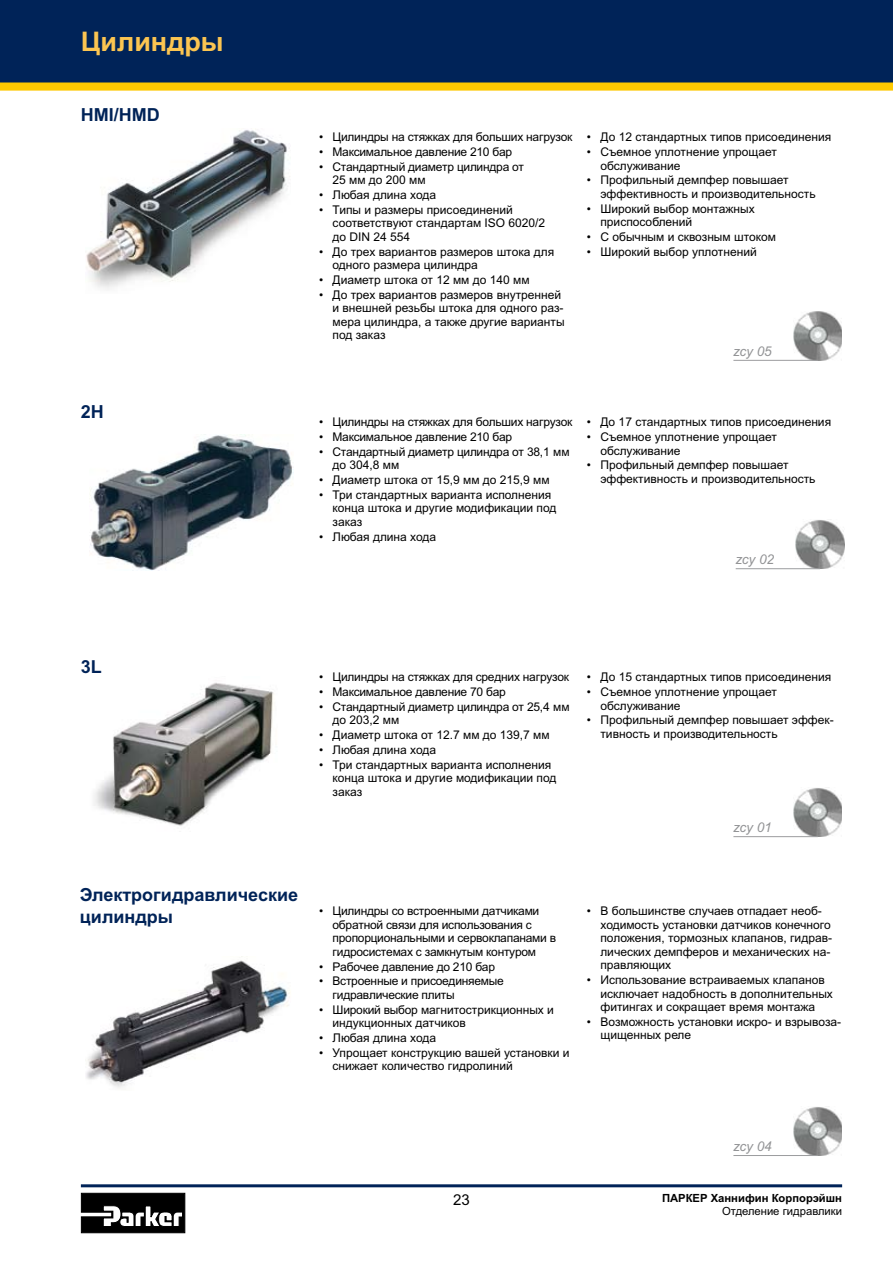
<style>
.page{position:relative;width:893px;height:1263px;background:#fff}
.page>*{position:absolute;margin:0;border:0;box-sizing:border-box;transform-origin:0 0}
.t1{font:700 27px "Arial Cyr";color:#fcc551}
.t2{font:700 18px/21.6px "Arial Cyr";color:#002358}
.t3{font:15px "Arial Cyr";color:#000}
.t4{font:13.5px "Arial Cyr MT Inclined";letter-spacing:-.01em;color:#929395}
.t5{font:12px/13.5px "Arial Cyr";color:#000}
.t6{font:12px/13.5px "Arial Cyr";letter-spacing:-.02em;color:#000}
.t7{font:700 11.25px "Arial Cyr";color:#000}
.t8{font:11.25px "Arial Cyr";color:#000}
</style>
<div class="page">
<svg style="left:0;top:0;width:893px;height:91px;background:#173250"></svg>
<svg style="left:81px;top:1193px;width:104px;height:40px"></svg>
<hr style="left:81px;top:1184px;width:761px;height:3px;background:#002358">
<img style="left:86px;top:130px;width:204px;height:160px">
<img style="left:94px;top:682px;width:180px;height:144px">
<img style="left:86px;top:960px;width:204px;height:128px">
<img style="left:90px;top:435px;width:203px;height:136px">
<img style="left:796px;top:520px;width:48px;height:48px">
<hr style="left:736px;top:568px;width:84px;height:1px;background:#9c9d9f">
<img style="left:793px;top:788px;width:49px;height:48px">
<hr style="left:733px;top:836px;width:85px;height:1px;background:#9c9d9f">
<img style="left:793px;top:1107px;width:49px;height:48px">
<hr style="left:733px;top:1155px;width:85px;height:1px;background:#9c9d9f">
<img style="left:793px;top:312px;width:49px;height:48px">
<hr style="left:733px;top:360px;width:85px;height:1px;background:#9c9d9f">
<h1 class="t1" style="left:81px;top:26px;width:144px">Цилиндры</h1>
<h2 class="t2" style="left:81px;top:103px;width:80px">HMI/HMD</h2>
<h2 class="t2" style="left:81px;top:401px;width:25px">2H</h2>
<p class="t6" style="left:319px;top:130px;width:255px">• Цилиндры на стяжках для больших нагрузок</p>
<p class="t6" style="left:319px;top:145px;width:195px">• Максимальное давление 210 бар</p>
<p class="t6" style="left:333px;top:160px;width:193px;text-indent:-14px">• Стандартный диаметр цилиндра от<br>25 мм до 200 мм</p>
<p class="t5" style="left:319px;top:188px;width:119px">• Любая длина хода</p>
<p class="t5" style="left:333px;top:203px;width:214px;text-indent:-13px">• Типы и размеры присоединений соответствуют стандартам ISO 6020/2 до DIN 24 554</p>
<p class="t5" style="left:333px;top:245px;width:223px;text-indent:-14px">• До трех вариантов размеров штока для одного размера цилиндра</p>
<p class="t5" style="left:319px;top:273px;width:212px">• Диаметр штока от 12 мм до 140 мм</p>
<p class="t5" style="left:333px;top:288px;width:234px;text-indent:-14px">• До трех вариантов размеров внутренней и внешней резьбы штока для одного раз&shy;мера цилиндра, а также другие варианты под заказ</p>
<p class="t5" style="left:587px;top:130px;width:246px">• До 12 стандартных типов присоединения</p>
<p class="t5" style="left:600px;top:145px;width:178px;text-indent:-14px">• Съемное уплотнение упрощает обслуживание</p>
<p class="t5" style="left:600px;top:173px;width:217px;text-indent:-14px">• Профильный демпфер повышает эффективность и производительность</p>
<p class="t5" style="left:600px;top:202px;width:156px;text-indent:-14px">• Широкий выбор монтажных приспособлений</p>
<p class="t5" style="left:587px;top:230px;width:191px">• С обычным и сквозным штоком</p>
<p class="t5" style="left:587px;top:245px;width:171px">• Широкий выбор уплотнений</p>
<p class="t4" style="left:733px;top:344px;width:40px">zcy 05</p>
<p class="t6" style="left:319px;top:415px;width:255px">• Цилиндры на стяжках для больших нагрузок</p>
<p class="t6" style="left:319px;top:430px;width:195px">• Максимальное давление 210 бар</p>
<p class="t6" style="left:333px;top:445px;width:239px;text-indent:-14px">• Стандартный диаметр цилиндра от 38,1 мм до 304,8 мм</p>
<p class="t5" style="left:319px;top:473px;width:232px">• Диаметр штока от 15,9 мм до 215,9 мм</p>
<p class="t5" style="left:333px;top:488px;width:225px;text-indent:-14px">• Три стандартных варианта исполнения конца штока и другие модификации под заказ</p>
<p class="t5" style="left:319px;top:530px;width:119px">• Любая длина хода</p>
<p class="t5" style="left:587px;top:415px;width:246px">• До 17 стандартных типов присоединения</p>
<p class="t5" style="left:600px;top:430px;width:178px;text-indent:-13px">• Съемное уплотнение упрощает обслуживание</p>
<p class="t5" style="left:600px;top:458px;width:217px;text-indent:-14px">• Профильный демпфер повышает эффективность и производительность</p>
<p class="t4" style="left:736px;top:552px;width:40px">zcy 02</p>
<h2 class="t2" style="left:81px;top:656px;width:23px">3L</h2>
<h2 class="t2" style="left:80px;top:884px;width:220px">Электрогидравлические цилиндры</h2>
<p class="t6" style="left:319px;top:670px;width:252px">• Цилиндры на стяжках для средних нагрузок</p>
<p class="t6" style="left:319px;top:685px;width:188px">• Максимальное давление 70 бар</p>
<p class="t6" style="left:333px;top:700px;width:239px;text-indent:-14px">• Стандартный диаметр цилиндра от 25,4 мм до 203,2 мм</p>
<p class="t5" style="left:319px;top:728px;width:232px">• Диаметр штока от 12.7 мм до 139,7 мм</p>
<p class="t5" style="left:319px;top:743px;width:119px">• Любая длина хода</p>
<p class="t5" style="left:333px;top:758px;width:225px;text-indent:-14px">• Три стандартных варианта исполнения конца штока и другие модификации под заказ</p>
<p class="t5" style="left:587px;top:670px;width:246px">• До 15 стандартных типов присоединения</p>
<p class="t5" style="left:600px;top:685px;width:178px;text-indent:-14px">• Съемное уплотнение упрощает обслуживание</p>
<p class="t5" style="left:600px;top:713px;width:235px;text-indent:-14px">• Профильный демпфер повышает эффек&shy;тивность и производительность</p>
<p class="t4" style="left:733px;top:820px;width:40px">zcy 01</p>
<p class="t6" style="left:333px;top:904px;width:225px;text-indent:-14px">• Цилиндры со встроенными датчиками обратной связи для использования с пропорциональными и сервоклапанами в гидросистемах с замкнутым контуром</p>
<p class="t6" style="left:319px;top:959px;width:178px">• Рабочее давление до 210 бар</p>
<p class="t6" style="left:333px;top:974px;width:173px;text-indent:-14px">• Встроенные и присоединяемые гидравлические плиты</p>
<p class="t5" style="left:333px;top:1003px;width:223px;text-indent:-14px">• Широкий выбор магнитострикционных и индукционных датчиков</p>
<p class="t5" style="left:319px;top:1031px;width:119px">• Любая длина хода</p>
<p class="t5" style="left:333px;top:1046px;width:239px;text-indent:-14px">• Упрощает конструкцию вашей установки и снижает количество гидролиний</p>
<p class="t5" style="left:600px;top:904px;width:233px;text-indent:-14px">• В большинстве случаев отпадает необ&shy;ходимость установки датчиков конечного положения, тормозных клапанов, гидрав&shy;лических демпферов и механических на&shy;правляющих</p>
<p class="t5" style="left:600px;top:973px;width:234px;text-indent:-14px">• Использование встраиваемых клапанов исключает надобность в дополнительных фитингах и сокращает время монтажа</p>
<p class="t5" style="left:600px;top:1015px;width:242px;text-indent:-14px">• Возможность установки искро- и взрывоза&shy;щищенных реле</p>
<p class="t4" style="left:733px;top:1139px;width:40px">zcy 04</p>
<p class="t3" style="left:453px;top:1191px;width:17px">23</p>
<p class="t7" style="left:662px;top:1191px;width:181px">ПАРКЕР Ханнифин Корпорэйшн</p>
<p class="t8" style="left:722px;top:1205px;width:121px">Отделение гидравлики</p>
</div>
